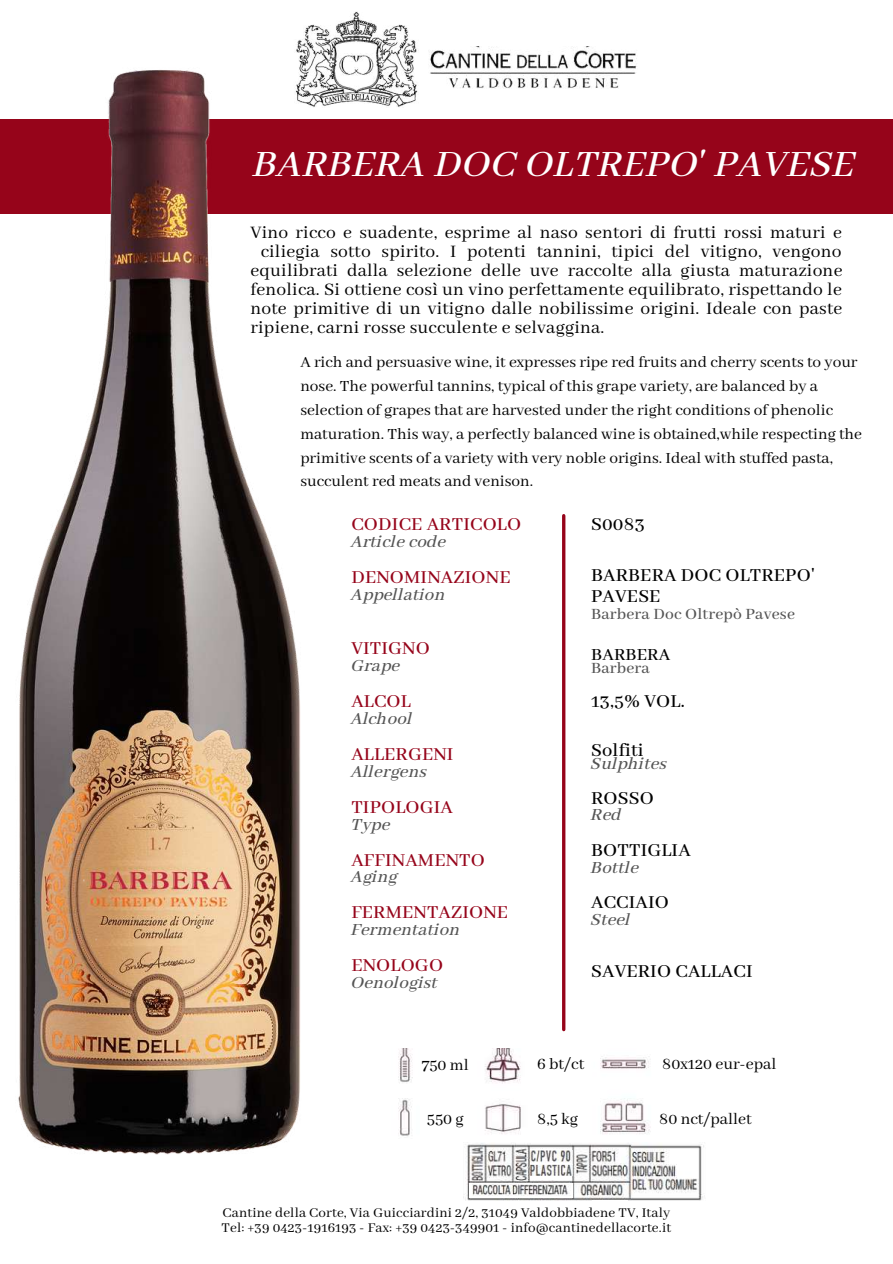
<style>
.page{position:relative;width:893px;height:1264px;background:#fff}
.page>*{position:absolute;margin:0;border:0;box-sizing:border-box;transform-origin:0 0}
.t1{font:41.4px "CA Generated";letter-spacing:.01em;color:#fff}
.t2{font:500 20.4px "Abhaya Libre";letter-spacing:.01em;color:#96041a}
.t3{font:500 20.4px/21.3px "Abhaya Libre";letter-spacing:.01em;color:#000}
.t4{font:19.5px "Abhaya Libre";letter-spacing:.01em;color:#000}
.t5{font:18.9px "CA Generated";letter-spacing:.01em;color:#545454}
.t6{font:500 18.9px "Abhaya Libre";letter-spacing:.01em;color:#000}
.t7{font:17.55px "Abhaya Libre";color:#000}
.t8{font:500 17.4px "Abhaya Libre";letter-spacing:.01em;color:#545454}
.t9{font:17.25px/23.9px "Abhaya Libre";color:#000}
.t10{font:15px/14.5px "Abhaya Libre";letter-spacing:.01em;color:#000}
</style>
<div class="page">
<div style="left:0;top:119px;width:892px;height:94px;background:#96041a"></div>
<img style="left:296px;top:12px;width:122px;height:95px">
<img style="left:430px;top:46px;width:207px;height:42px">
<hr style="left:562px;top:515px;width:3px;height:514px;background:#96041a">
<img style="left:398px;top:1048px;width:253px;height:88px">
<img style="left:463px;top:1143px;width:128px;height:57px">
<div style="left:530px;top:1148px;width:42px;height:31px;background:linear-gradient(to right,#fff,#fff)"></div>
<img style="left:628px;top:1144px;width:76px;height:57px">
<img style="left:572px;top:1143px;width:58px;height:56px">
<div style="left:469px;top:1182px;width:103px;height:15px;background:#fff"></div>
<img style="left:472px;top:1184px;width:97px;height:11px">
<img style="left:530px;top:1150px;width:42px;height:25px">
<img style="left:0;top:68px;width:332px;height:1087px">
<h1 class="t1" style="left:253px;top:142px;width:603px">BARBERA DOC OLTREPO' PAVESE</h1>
<p class="t4" style="left:250px;top:222px;width:593px">Vino ricco e suadente, esprime al naso sentori di frutti rossi maturi e</p>
<p class="t4" style="left:261px;top:241px;width:582px">ciliegia sotto spirito. I potenti tannini, tipici del vitigno, vengono</p>
<p class="t4" style="left:250px;top:260px;width:593px">equilibrati dalla selezione delle uve raccolte alla giusta maturazione</p>
<p class="t4" style="left:250px;top:278px;width:592px">fenolica. Si ottiene così un vino perfettamente equilibrato, rispettando le</p>
<p class="t4" style="left:250px;top:297px;width:593px">note primitive di un vitigno dalle nobilissime origini. Ideale con paste</p>
<p class="t4" style="left:250px;top:316px;width:355px">ripiene, carni rosse succulente e selvaggina.</p>
<p class="t9" style="left:300px;top:351px;width:563px">A rich and persuasive wine, it expresses ripe red fruits and cherry scents to your nose. The powerful tannins, typical of this grape variety, are balanced by a selection of grapes that are harvested under the right conditions of phenolic maturation. This way, a perfectly balanced wine is obtained,while respecting the primitive scents of a variety with very noble origins. Ideal with stuffed pasta, succulent red meats and venison.</p>
<p class="t2" style="left:351px;top:513px;width:171px">CODICE ARTICOLO</p>
<p class="t5" style="left:351px;top:531px;width:96px">Article code</p>
<p class="t2" style="left:351px;top:566px;width:161px">DENOMINAZIONE</p>
<p class="t5" style="left:351px;top:584px;width:95px">Appellation</p>
<p class="t2" style="left:351px;top:637px;width:80px">VITIGNO</p>
<p class="t5" style="left:351px;top:655px;width:50px">Grape</p>
<p class="t2" style="left:351px;top:690px;width:61px">ALCOL</p>
<p class="t5" style="left:351px;top:708px;width:63px">Alchool</p>
<p class="t2" style="left:351px;top:742px;width:104px">ALLERGENI</p>
<p class="t5" style="left:351px;top:760px;width:77px">Allergens</p>
<p class="t2" style="left:351px;top:795px;width:103px">TIPOLOGIA</p>
<p class="t5" style="left:351px;top:813px;width:40px">Type</p>
<p class="t2" style="left:351px;top:848px;width:135px">AFFINAMENTO</p>
<p class="t5" style="left:351px;top:866px;width:48px">Aging</p>
<p class="t2" style="left:351px;top:901px;width:158px">FERMENTAZIONE</p>
<p class="t5" style="left:351px;top:919px;width:110px">Fermentation</p>
<p class="t2" style="left:351px;top:954px;width:93px">ENOLOGO</p>
<p class="t5" style="left:351px;top:972px;width:88px">Oenologist</p>
<p class="t3" style="left:591px;top:514px;width:55px">S0083</p>
<p class="t3" style="left:591px;top:565px;width:225px">BARBERA DOC OLTREPO'<br>PAVESE</p>
<p class="t8" style="left:591px;top:604px;width:205px">Barbera Doc Oltrepò Pavese</p>
<p class="t6" style="left:591px;top:643px;width:81px">BARBERA</p>
<p class="t8" style="left:591px;top:658px;width:60px">Barbera</p>
<p class="t3" style="left:591px;top:691px;width:95px">13,5% VOL.</p>
<p class="t3" style="left:591px;top:740px;width:54px">Solfiti</p>
<p class="t5" style="left:591px;top:753px;width:77px">Sulphites</p>
<p class="t3" style="left:591px;top:787px;width:64px">ROSSO</p>
<p class="t5" style="left:591px;top:804px;width:32px">Red</p>
<p class="t3" style="left:591px;top:840px;width:101px">BOTTIGLIA</p>
<p class="t5" style="left:591px;top:857px;width:49px">Bottle</p>
<p class="t3" style="left:591px;top:892px;width:79px">ACCIAIO</p>
<p class="t5" style="left:591px;top:909px;width:41px">Steel</p>
<p class="t3" style="left:591px;top:961px;width:163px">SAVERIO CALLACI</p>
<p class="t7" style="left:422px;top:1054px;width:49px">750 ml</p>
<p class="t7" style="left:537px;top:1054px;width:49px">6 bt/ct</p>
<p class="t7" style="left:662px;top:1054px;width:116px">80x120 eur-epal</p>
<p class="t7" style="left:427px;top:1109px;width:38px">550 g</p>
<p class="t7" style="left:537px;top:1109px;width:42px">8,5 kg</p>
<p class="t7" style="left:659px;top:1109px;width:94px">80 nct/pallet</p>
<p class="t10" style="left:221px;top:1205px;width:451px">Cantine della Corte, Via Guicciardini 2/2, 31049 Valdobbiadene TV, Italy<br>Tel: +39 0423-1916193 - Fax: +39 0423-349901 - info@cantinedellacorte.it</p>
</div>
